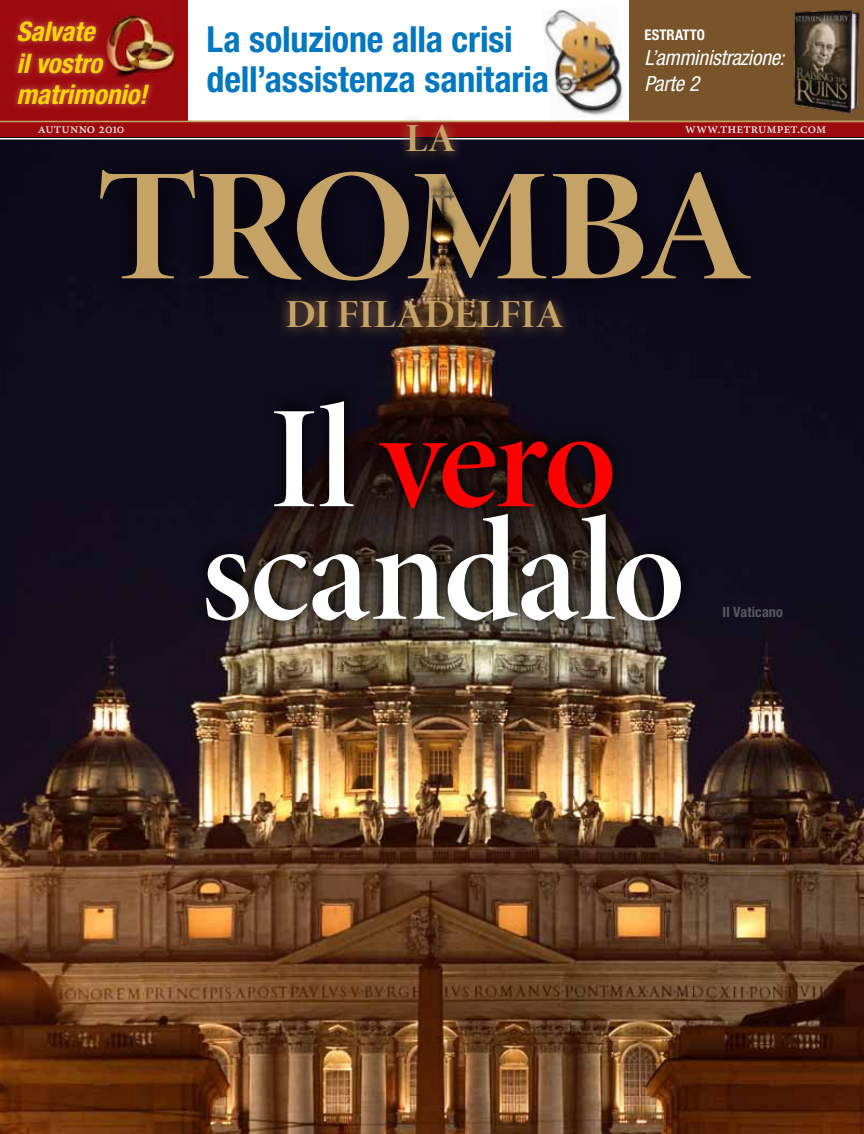
<style>
.page{position:relative;width:864px;height:1134px;background:#fff}
.page>*{position:absolute;margin:0;border:0;box-sizing:border-box;transform-origin:0 0}
.t1{font:160.95px "Minion Pro Bold Disp";letter-spacing:-.05em;color:#c5a266;scale:1.05 1}
.t2{font:146.4px/112.6px "Minion Pro Semibold Disp";letter-spacing:-.005em;color:#fff;text-align:center}
.t3{font:39.9px "Minion Pro Bold Disp";letter-spacing:.01em;color:#c5a266;scale:1.05 1}
.t4{font:700 condensed 36px/40.5px "Helvetica Neue LT Std";letter-spacing:-.005em;color:#0077c1}
.t5{font:italic 700 condensed 27px/31.5px "Helvetica Neue LT Std";color:#ffd400}
.t6{font:italic condensed 21px/25.5px "Helvetica Neue LT Std";letter-spacing:-.01em;color:#fff}
.t7{font:700 condensed 14.7px "Helvetica Neue LT Std";letter-spacing:.005em;color:#fff}
.t8{font:14.25px "Minion Pro";letter-spacing:.01em;color:#fff}
.t9{font:700 condensed 14.25px "Helvetica Neue LT Std";letter-spacing:.005em;color:#58595b}
.s1{color:#f00}
</style>
<div class="page">
<svg style="left:630px;top:0;width:234px;height:121px;background:#70502d"></svg>
<div style="left:0;top:0;width:187px;height:124px;background:#9e0b0f"></div>
<img style="left:541px;top:7px;width:86px;height:114px">
<div style="left:0;top:121px;width:864px;height:17px;background:#9e0b0f"></div>
<hr style="left:0;top:121px;width:864px;height:1px;background:#c5a266">
<img style="left:0;top:139px;width:864px;height:995px">
<div style="left:68px;top:138px;width:705px;height:168px;background:#0b0818"></div>
<div style="left:198px;top:16px;width:359px;height:85px;background:#fff"></div>
<svg style="left:190px;top:381px;width:504px;height:247px;background:#20191b"></svg>
<img style="left:155px;top:34px;width:22px;height:39px">
<div style="left:11px;top:14px;width:144px;height:97px;background:#fff;opacity:.4"></div>
<img style="left:423px;top:182px;width:42px;height:107px">
<svg style="left:274px;top:289px;width:296px;height:50px"></svg>
<hr style="left:446px;top:138px;width:418px;height:1px;background:#fff">
<hr style="left:0;top:138px;width:411px;height:1px;background:#fff">
<svg style="left:393px;top:118px;width:69px;height:40px"></svg>
<p class="t5" style="left:16px;top:16px;width:132px">Salvate<br>il vostro matrimonio!</p>
<p class="t4" style="left:206px;top:18px;width:344px">La soluzione alla crisi dell’assistenza sanitaria</p>
<p class="t7" style="left:645px;top:26px;width:62px">ESTRATTO</p>
<p class="t6" style="left:645px;top:46px;width:142px">L’amministrazione:<br>Parte 2</p>
<p class="t7" style="left:630px;top:41px;width:62px">ESTRATTO</p>
<p class="t3" style="left:406px;top:115px;width:49px">LA</p>
<p class="t8" style="left:38px;top:119px;width:88px">autunno 2010</p>
<p class="t8" style="left:685px;top:119px;width:143px">www.thetrumpet.com</p>
<h1 class="t1" style="left:97px;top:131px;width:625px">TROMBA</h1>
<p class="t3" style="left:286px;top:291px;width:266px">DI FILADELFIA</p>
<h2 class="t2" style="left:201px;top:407px;width:486px">Il <span class="s1">vero </span>scandalo</h2>
<p class="t9" style="left:723px;top:603px;width:62px">Il Vaticano</p>
</div>
